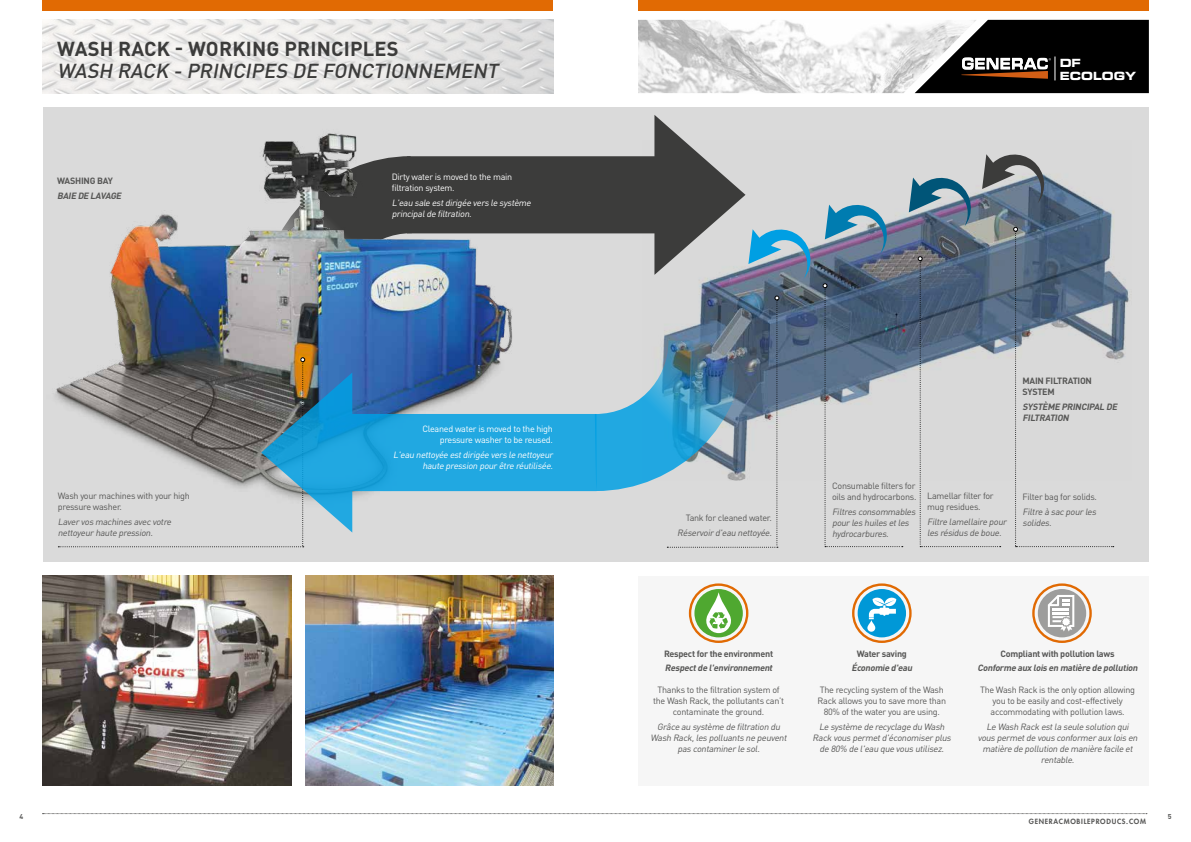
<style>
.page{position:relative;width:1191px;height:842px;background:#fff}
.page>*{position:absolute;margin:0;border:0;box-sizing:border-box;transform-origin:0 0}
.t1{font:italic 500 20px "DIN";color:#3c3c3b}
.t2{font:700 20px "DIN Pro";letter-spacing:.01em;color:#3c3c3b}
.t3{font:11.3px/13.6px "Eurostile LT Std Bold Ex 2";color:#fff;scale:.95 1}
.t4{font:italic 9px/11px "DIN";color:#575756}
.t5{font:9px/11px "DIN";letter-spacing:-.03em;color:#575756}
.t6{font:italic 9px/11px "DIN";color:#fff}
.t7{font:italic 700 9px/11px "DIN";color:#575756}
.t8{font:9px/11px "DIN";letter-spacing:-.03em;color:#fff}
.t9{font:700 9px/11px "DIN";letter-spacing:-.03em;color:#575756}
.t10{font:800 7px "Futura Std";letter-spacing:.1em;color:#575756}
.t11{font:700 7px "DIN";color:#575756}
</style>
<div class="page">
<svg style="left:43px;top:813px;width:1104px;height:1px"></svg>
<svg style="left:976px;top:20px;width:172px;height:73px;background:#120f0d"></svg>
<div style="left:638px;top:0;width:510px;height:11px;background:#e16a03"></div>
<div style="left:43px;top:0;width:510px;height:11px;background:#e16a03"></div>
<img style="left:638px;top:20px;width:338px;height:73px">
<img style="left:43px;top:20px;width:510px;height:73px">
<div style="left:638px;top:576px;width:510px;height:209px;background:#f6f6f6"></div>
<div style="left:43px;top:107px;width:1105px;height:454px;background:#dadada"></div>
<img style="left:699px;top:175px;width:430px;height:236px">
<svg style="left:546px;top:115px;width:199px;height:160px"></svg>
<img style="left:42px;top:133px;width:504px;height:449px">
<img style="left:305px;top:576px;width:248px;height:209px">
<img style="left:43px;top:576px;width:248px;height:209px">
<svg style="left:982px;top:154px;width:66px;height:49px"></svg>
<svg style="left:908px;top:175px;width:66px;height:52px"></svg>
<svg style="left:825px;top:202px;width:65px;height:52px"></svg>
<svg style="left:748px;top:227px;width:66px;height:51px"></svg>
<svg style="left:596px;top:295px;width:183px;height:253px"></svg>
<svg style="left:822px;top:283px;width:80px;height:264px"></svg>
<svg style="left:1013px;top:227px;width:100px;height:320px"></svg>
<svg style="left:917px;top:256px;width:83px;height:291px"></svg>
<svg style="left:58px;top:357px;width:247px;height:190px"></svg>
<svg style="left:261px;top:372px;width:335px;height:160px"></svg>
<svg style="left:852px;top:583px;width:59px;height:60px"></svg>
<svg style="left:1032px;top:583px;width:59px;height:60px"></svg>
<svg style="left:689px;top:583px;width:59px;height:60px"></svg>
<h1 class="t2" style="left:57px;top:33px;width:343px">WASH RACK - WORKING PRINCIPLES</h1>
<h1 class="t1" style="left:57px;top:58px;width:447px">WASH RACK - PRINCIPES DE FONCTIONNEMENT</h1>
<p class="t9" style="left:57px;top:175px;width:57px">WASHING BAY</p>
<p class="t7" style="left:57px;top:190px;width:68px">BAIE DE LAVAGE</p>
<p class="t5" style="left:58px;top:490px;width:134px">Wash your machines with your high pressure washer.</p>
<p class="t4" style="left:58px;top:516px;width:117px">Lavervos machines avec votre nettoyeurhaute pression.</p>
<p class="t8" style="left:392px;top:171px;width:122px">Dirty water is moved to the main filtration system.</p>
<p class="t6" style="left:392px;top:197px;width:142px">L'eau sale estdirigée vers le système principalde filtration.</p>
<p class="t8" style="left:422px;top:423px;width:132px;text-align:right">Cleaned water is moved to the high pressure washer to be reused.</p>
<p class="t6" style="left:393px;top:449px;width:163px;text-align:right">L'eau nettoyée estdirigée vers le nettoyeur haute pression pourêtre réutilisée.</p>
<p class="t3" style="left:1059px;top:56px;width:82px">DF<br>ECOLOGY</p>
<p class="t5" style="left:685px;top:512px;width:88px">Tank for cleaned water.</p>
<p class="t4" style="left:677px;top:527px;width:98px">Réservoird'eau nettoyée.</p>
<p class="t9" style="left:1022px;top:374px;width:71px">MAIN FILTRATION<br>SYSTEM</p>
<p class="t7" style="left:1022px;top:401px;width:98px">SYSTÈME PRINCIPAL DE<br>FILTRATION</p>
<p class="t5" style="left:832px;top:480px;width:86px">Consumable filters for oils and hydrocarbons.</p>
<p class="t4" style="left:832px;top:506px;width:87px">Filtres consommables pourles huiles etles hydrocarbures.</p>
<p class="t5" style="left:927px;top:490px;width:68px">Lamellar filter for mug residues.</p>
<p class="t4" style="left:927px;top:516px;width:83px">Filtre lamellaire pour les résidus de boue.</p>
<p class="t5" style="left:1022px;top:491px;width:76px">Filter bag for solids.</p>
<p class="t4" style="left:1022px;top:506px;width:77px">Filtre à sac pourles solides.</p>
<p class="t9" style="left:664px;top:647px;width:111px">Respect for the environment</p>
<p class="t7" style="left:665px;top:661px;width:111px">Respectde l'environnement</p>
<p class="t5" style="left:653px;top:684px;width:133px;text-align:center">Thanks to the filtration system of the Wash Rack, the pollutants can’t contaminate the ground.</p>
<p class="t4" style="left:650px;top:721px;width:140px;text-align:center">Grâce au système de filtration du<br>Wash Rack,les polluants ne peuvent pas contaminerle sol.</p>
<p class="t9" style="left:856px;top:647px;width:52px">Water saving</p>
<p class="t7" style="left:851px;top:661px;width:64px">Économie d'eau</p>
<p class="t5" style="left:817px;top:684px;width:130px;text-align:center">The recycling system of the Wash<br>Rack allows you to save more than<br>80% of the water you are using.</p>
<p class="t4" style="left:812px;top:721px;width:142px;text-align:center">Le système de recyclage du Wash<br>Rack vous permetd'économiserplus de 80% de l'eau que vous utilisez.</p>
<p class="t9" style="left:1000px;top:647px;width:115px">Compliant with pollution laws</p>
<p class="t7" style="left:977px;top:661px;width:164px">Conforme aux lois en matière de pollution</p>
<p class="t5" style="left:980px;top:684px;width:157px;text-align:center">The Wash Rack is the only option allowing you to be easily and cost-effectively accommodating with pollution laws.</p>
<p class="t4" style="left:977px;top:721px;width:163px;text-align:center">Le Wash Rack estla seule solution qui vous permetde vous conformerauxlois en matière de pollution de manière facile et rentable.</p>
<p class="t11" style="left:19px;top:812px;width:5px">4</p>
<p class="t11" style="left:1167px;top:812px;width:5px">5</p>
<p class="t10" style="left:1028px;top:817px;width:119px">GENERACMOBILEPRODUCS.COM</p>
</div>
